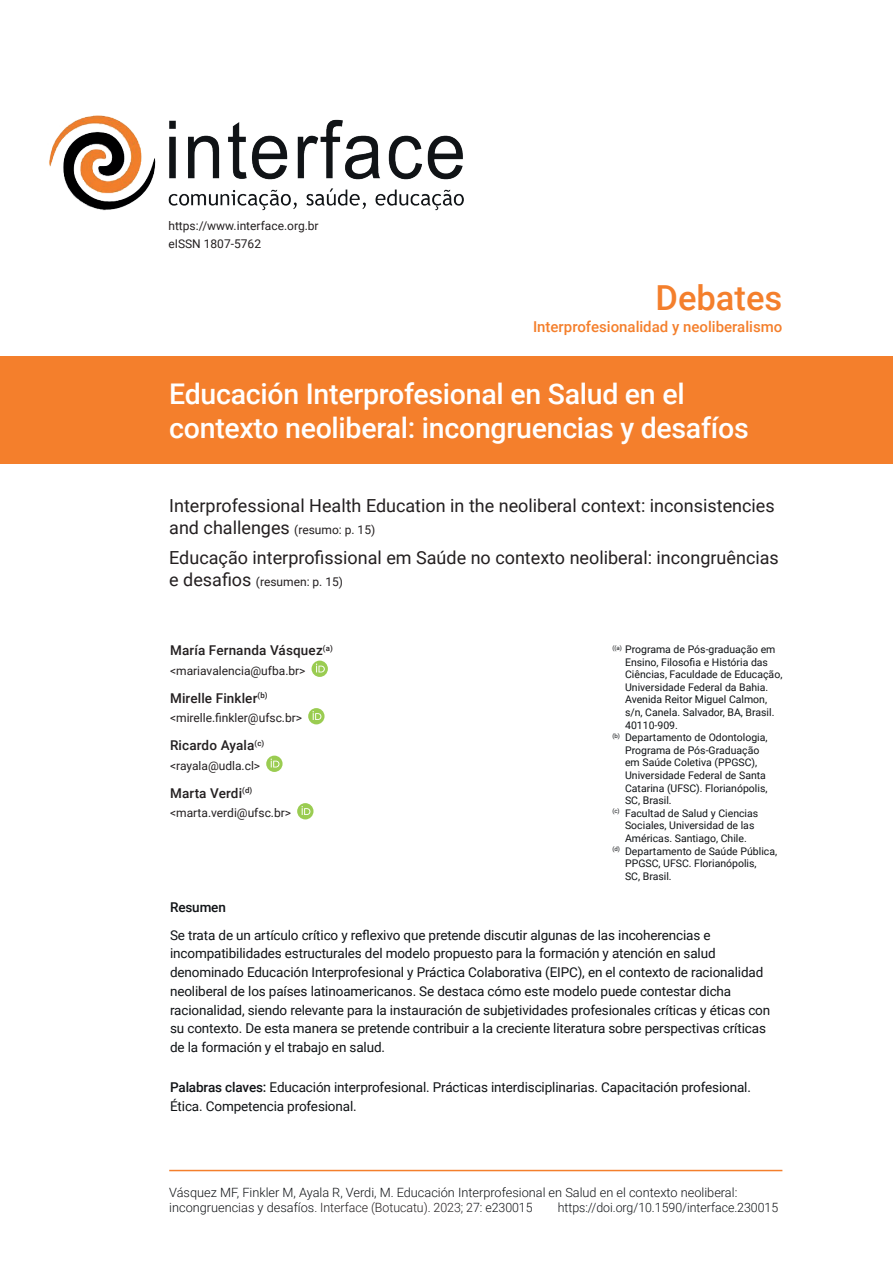
<style>
.page{position:relative;width:893px;height:1263px;background:#fff}
.page>*{position:absolute;margin:0;border:0;box-sizing:border-box;transform-origin:0 0}
.t1{font:500 34.5px "Roboto";color:#f47f2c}
.t2{font:500 28.5px/34.2px "Roboto";letter-spacing:-.01em;color:#fff}
.t3{font:18px/21.6px "Roboto";color:#231f20}
.t4{font:500 15px "Roboto";color:#f47f2c}
.t5{font:13.5px/18.8px "Roboto";letter-spacing:-.01em;color:#101316}
.t6{font:500 13.5px "Roboto";letter-spacing:.01em;color:#231f20}
.t7{font:500 13.5px "Roboto";letter-spacing:-.01em;color:#101316}
.t8{font:300 12.75px/15.3px "Roboto";color:#101316}
.t9{font:12px/18px "Roboto";color:#231f20}
.t10{font:10.5px "Roboto";color:#101316}
.s1{font-size:12px}
.s2{font-size:18px}
.s3{font-weight:500}
.s4{color:#231f20}
</style>
<div class="page">
<div style="left:0;top:356px;width:893px;height:108px;background:#f47f2c"></div>
<img style="left:168px;top:119px;width:296px;height:91px">
<img style="left:49px;top:116px;width:107px;height:94px">
<hr style="left:169px;top:1170px;width:613px;height:1px;background:#f47f2c">
<svg style="left:312px;top:661px;width:16px;height:16px"></svg>
<svg style="left:316px;top:663px;width:9px;height:9px"></svg>
<svg style="left:308px;top:708px;width:17px;height:16px"></svg>
<svg style="left:313px;top:711px;width:8px;height:9px"></svg>
<svg style="left:266px;top:756px;width:17px;height:16px"></svg>
<svg style="left:271px;top:758px;width:8px;height:9px"></svg>
<svg style="left:297px;top:803px;width:16px;height:16px"></svg>
<svg style="left:302px;top:806px;width:8px;height:9px"></svg>
<p class="t9" style="left:168px;top:216px;width:152px">https://www.interface.org.br eISSN 1807-5762</p>
<h1 class="t1" style="left:655px;top:273px;width:128px">Debates</h1>
<p class="t4" style="left:533px;top:316px;width:251px">Interprofesionalidad y neoliberalismo</p>
<h2 class="t2" style="left:169px;top:376px;width:581px">Educación Interprofesional en Salud en el contexto neoliberal: incongruencias y desafíos</h2>
<h3 class="t3" style="left:169px;top:494px;width:607px">Interprofessional Health Education in the neoliberal context: inconsistencies and challenges <span class="s1">(resumo: p. 15)</span></h3>
<h3 class="t3" style="left:169px;top:546px;width:611px">Educação interprofissional em Saúde no contexto neoliberal: incongruências</h3>
<p class="t9" style="left:169px;top:572px;width:175px"><span class="s2">e desafios</span> (resumen: p. 15)</p>
<p class="t6" style="left:170px;top:641px;width:164px">María Fernanda Vásquez<sup>(a)</sup></p>
<p class="t9" style="left:170px;top:661px;width:137px">&lt;mariavalencia@ufba.br&gt;</p>
<p class="t6" style="left:170px;top:688px;width:99px">Mirelle Finkler<sup>(b)</sup></p>
<p class="t9" style="left:170px;top:709px;width:134px">&lt;mirelle.finkler@ufsc.br&gt;</p>
<p class="t6" style="left:170px;top:736px;width:96px">Ricardo Ayala<sup>(c)</sup></p>
<p class="t9" style="left:170px;top:756px;width:92px">&lt;rayala@udla.cl&gt;</p>
<p class="t6" style="left:170px;top:783px;width:84px">Marta Verdi<sup>(d)</sup></p>
<p class="t9" style="left:170px;top:804px;width:123px">&lt;marta.verdi@ufsc.br&gt;</p>
<p class="t10" style="left:612px;top:642px;width:165px"><sup>((a)</sup> Programa de Pós-graduação em</p>
<p class="t10" style="left:625px;top:654px;width:144px">Ensino, Filosofia e História das</p>
<p class="t10" style="left:625px;top:667px;width:159px">Ciências, Faculdade de Educação,</p>
<p class="t10" style="left:625px;top:680px;width:145px">Universidade Federal da Bahia.</p>
<p class="t10" style="left:625px;top:692px;width:144px">Avenida Reitor Miguel Calmon,</p>
<p class="t10" style="left:625px;top:705px;width:151px">s/n, Canela. Salvador, BA, Brasil.</p>
<p class="t10" style="left:625px;top:717px;width:54px">40110-909.</p>
<p class="t10" style="left:612px;top:730px;width:157px"><sup>(b)</sup> Departamento de Odontologia,</p>
<p class="t10" style="left:625px;top:743px;width:136px">Programa de Pós-Graduação</p>
<p class="t10" style="left:625px;top:755px;width:134px">em Saúde Coletiva (PPGSC),</p>
<p class="t10" style="left:625px;top:768px;width:142px">Universidade Federal de Santa</p>
<p class="t10" style="left:625px;top:780px;width:144px">Catarina (UFSC). Florianópolis,</p>
<p class="t10" style="left:625px;top:793px;width:48px">SC, Brasil.</p>
<p class="t10" style="left:612px;top:806px;width:147px"><sup>(c)</sup> Facultad de Salud y Ciencias</p>
<p class="t10" style="left:625px;top:818px;width:131px">Sociales, Universidad de las</p>
<p class="t10" style="left:625px;top:831px;width:123px">Américas. Santiago, Chile.</p>
<p class="t10" style="left:612px;top:843px;width:166px"><sup>(d)</sup> Departamento de Saúde Pública,</p>
<p class="t10" style="left:625px;top:856px;width:133px">PPGSC, UFSC. Florianópolis,</p>
<p class="t10" style="left:625px;top:869px;width:48px">SC, Brasil.</p>
<p class="t7" style="left:170px;top:898px;width:57px">Resumen</p>
<p class="t5" style="left:170px;top:925px;width:602px">Se trata de un artículo crítico y reflexivo que pretende discutir algunas de las incoherencias e incompatibilidades estructurales del modelo propuesto para la formación y atención en salud denominado Educación Interprofesional y Práctica Colaborativa (EIPC), en el contexto de racionalidad neoliberal de los países latinoamericanos. Se destaca cómo este modelo puede contestar dicha racionalidad, siendo relevante para la instauración de subjetividades profesionales críticas y éticas con su contexto. De esta manera se pretende contribuir a la creciente literatura sobre perspectivas críticas de la formación y el trabajo en salud.</p>
<p class="t5" style="left:170px;top:1077px;width:582px"><span class="s3">Palabras claves:</span> Educación interprofesional. Prácticas interdisciplinarias. Capacitación profesional.<br>Ética. Competencia profesional.</p>
<p class="t8" style="left:169px;top:1184px;width:570px">Vásquez MF, Finkler M, Ayala R, Verdi, M. Educación Interprofesional en Salud en el contexto neoliberal: incongruencias y desafíos<span class="s4">. Interface (Botucatu). 2023; 2</span>7: e230015</p>
<p class="t8" style="left:558px;top:1199px;width:222px">https://doi.org/10.1590/interface.230015</p>
</div>
